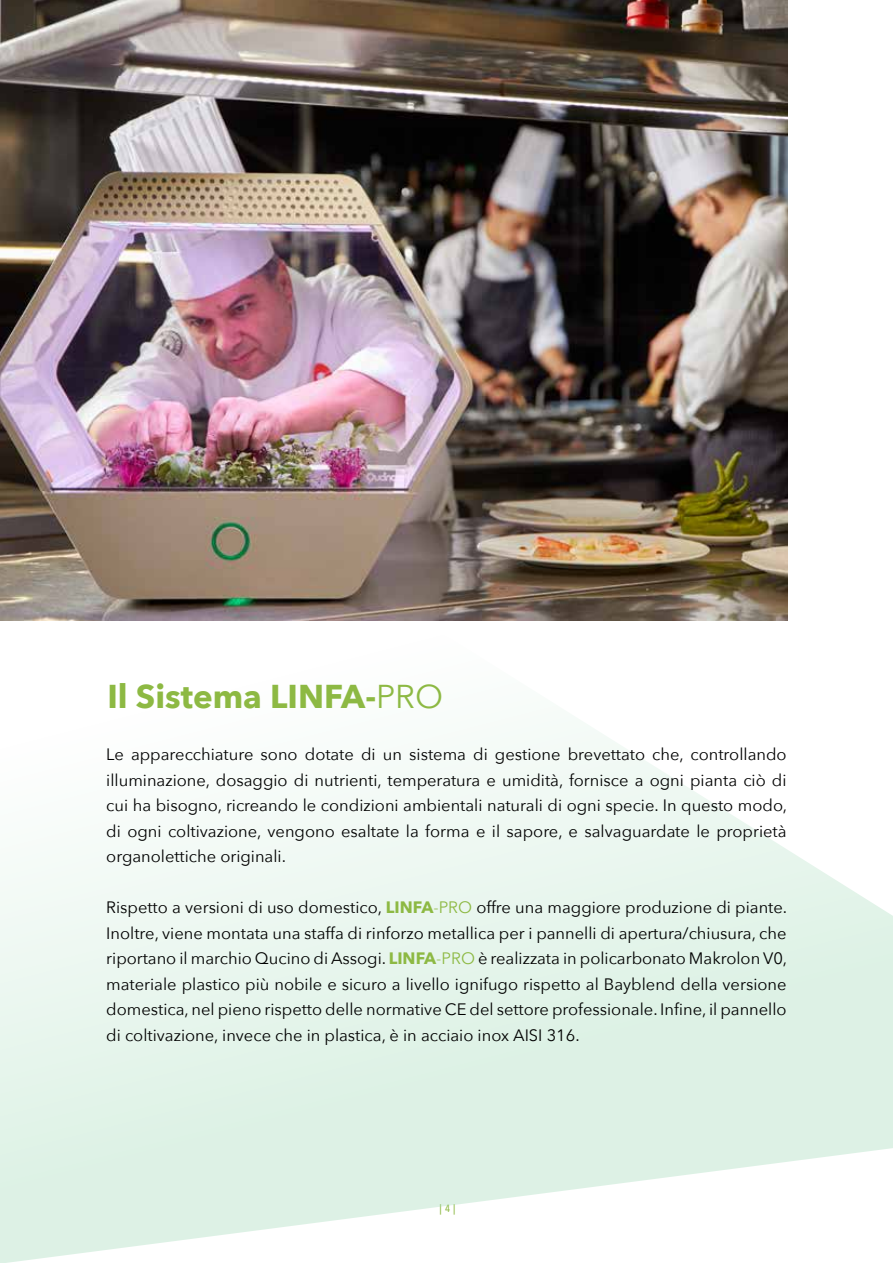
<style>
.page{position:relative;width:893px;height:1263px;background:#fff}
.page>*{position:absolute;margin:0;border:0;box-sizing:border-box;transform-origin:0 0}
.t1{font:700 33px "Avenir Next";color:#8db943}
.t2{font:16.5px/25.5px "Avenir Next";color:#000;text-align:justify}
.t3{font:500 10.5px "Avenir Next Condensed";color:#8db943}
.s1{font-weight:400}
.s2{font-weight:700;color:#8db943}
.s3{color:#8db943}
</style>
<div class="page">
<svg style="left:0;top:725px;width:893px;height:538px"></svg>
<img style="left:0;top:0;width:788px;height:621px">
<h1 class="t1" style="left:107px;top:668px;width:337px">Il Sistema LINFA-<span class="s1">PRO</span></h1>
<p class="t2" style="left:106px;top:741px;width:682px">Le apparecchiature sono dotate di un sistema di gestione brevettato che, controllando illuminazione, dosaggio di nutrienti, temperatura e umidità, fornisce a ogni pianta ciò di cui ha bisogno, ricreando le condizioni ambientali naturali di ogni specie. In questo modo, di ogni coltivazione, vengono esaltate la forma e il sapore, e salvaguardate le proprietà organolettiche originali.</p>
<p class="t2" style="left:106px;top:894px;width:682px">Rispetto a versioni di uso domestico, <span class="s2">LINFA</span><span class="s3">-PRO</span> offre una maggiore produzione di piante.<br>Inoltre, viene montata una staffa di rinforzo metallica per i pannelli di apertura/chiusura, che riportano il marchio Qucino di Assogi. <span class="s2">LINFA</span><span class="s3">-PRO</span> è realizzata in policarbonato Makrolon V0, materiale plastico più nobile e sicuro a livello ignifugo rispetto al Bayblend della versione domestica, nel pieno rispetto delle normative CE del settore professionale. Infine, il pannello di coltivazione, invece che in plastica, è in acciaio inox AISI 316.</p>
<p class="t3" style="left:440px;top:1202px;width:17px">| 4 |</p>
</div>
